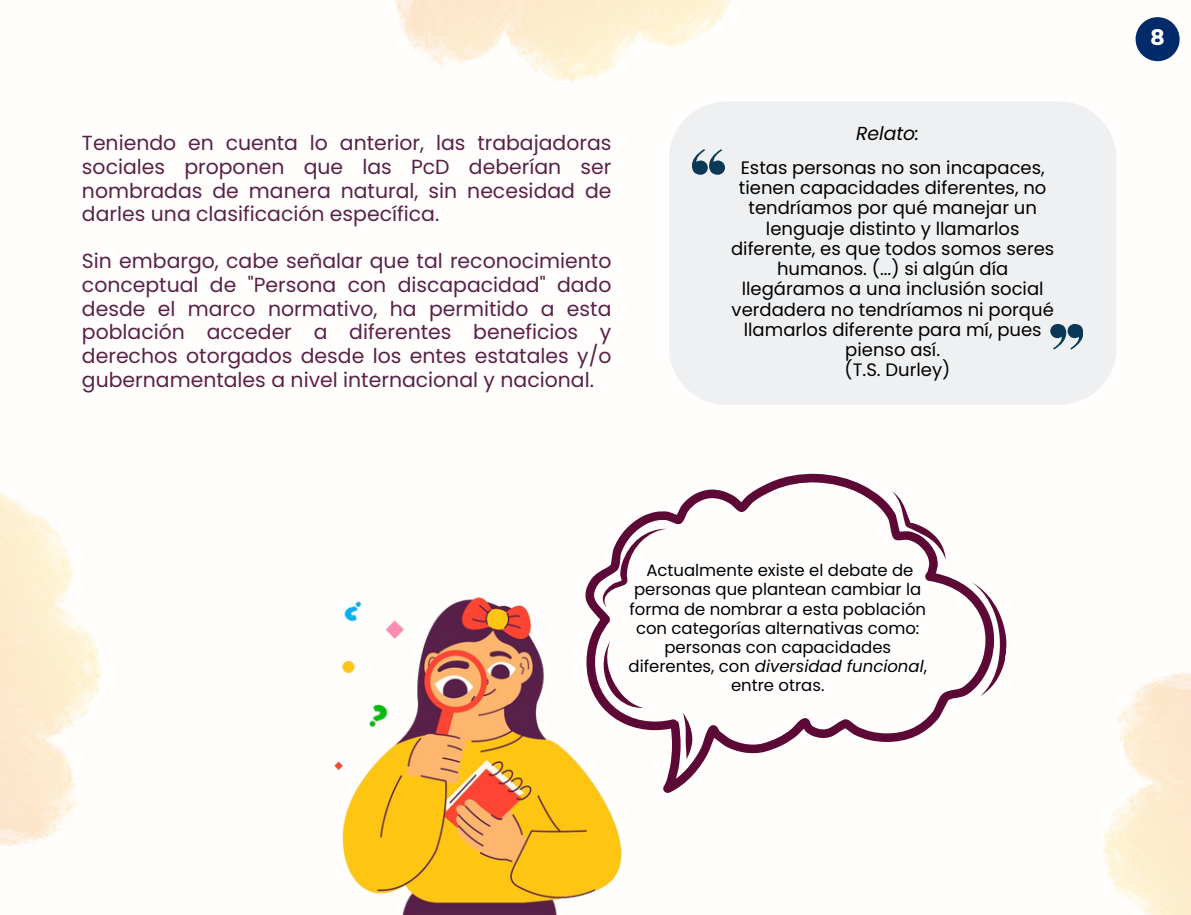
<style>
.page{position:relative;width:1191px;height:915px;background:#fff}
.page>*{position:absolute;margin:0;border:0;box-sizing:border-box;transform-origin:0 0}
.t1{font:900 22.5px "Nunito";color:#fff}
.t2{font:20.4px/23.5px "Poppins";color:#592147;text-align:justify}
.t3{font:italic 18.75px "Poppins";color:#000}
.t4{font:18px/20.2px "Poppins";color:#000;text-align:center}
.t5{font:16.5px/19px "Poppins";color:#000;text-align:center}
.s1{font-style:italic}
</style>
<div class="page">
<div style="left:669px;top:102px;width:447px;height:303px;background:#eef0f2"></div>
<svg style="left:692px;top:149px;width:33px;height:26px"></svg>
<svg style="left:594px;top:473px;width:365px;height:320px"></svg>
<svg style="left:601px;top:522px;width:65px;height:91px"></svg>
<svg style="left:647px;top:640px;width:3px;height:68px"></svg>
<svg style="left:677px;top:713px;width:18px;height:46px"></svg>
<svg style="left:884px;top:491px;width:69px;height:69px"></svg>
<svg style="left:958px;top:582px;width:49px;height:116px"></svg>
<img style="left:334px;top:576px;width:313px;height:338px">
<img style="left:1102px;top:672px;width:88px;height:242px">
<img style="left:0;top:490px;width:102px;height:357px">
<img style="left:395px;top:0;width:470px;height:132px">
<svg style="left:1050px;top:324px;width:32px;height:25px"></svg>
<div style="left:1135px;top:17px;width:44px;height:44px;background:#002a69;border-radius:50%"></div>
<p class="t2" style="left:82px;top:131px;width:531px">Teniendo en cuenta lo anterior, las trabajadoras sociales proponen que las PcD deberían ser nombradas de manera natural, sin necesidad de darles una clasificación específica.</p>
<p class="t2" style="left:82px;top:249px;width:531px">Sin embargo, cabe señalar que tal reconocimiento conceptual de "Persona con discapacidad" dado desde el marco normativo, ha permitido a esta población acceder a diferentes beneficios y derechos otorgados desde los entes estatales y/o gubernamentales a nivel internacional y nacional.</p>
<p class="t3" style="left:856px;top:120px;width:65px">Relato:</p>
<p class="t4" style="left:731px;top:157px;width:325px">Estas personas no son incapaces, tienen capacidades diferentes, no tendríamos por qué manejar un lenguaje distinto y llamarlos diferente, es que todos somos seres humanos. (...) si algún día llegáramos a una inclusión social verdadera no tendríamos ni porqué llamarlos diferente para mí, pues pienso así.</p>
<p class="t4" style="left:844px;top:360px;width:107px">(T.S. Durley)</p>
<p class="t5" style="left:628px;top:561px;width:300px">Actualmente existe el debate de personas que plantean cambiar la forma de nombrar a esta población con categorías alternativas como: personas con capacidades diferentes, con <span class="s1">diversidad funcional</span>, entre otras.</p>
<p class="t1" style="left:1150px;top:22px;width:15px">8</p>
</div>
